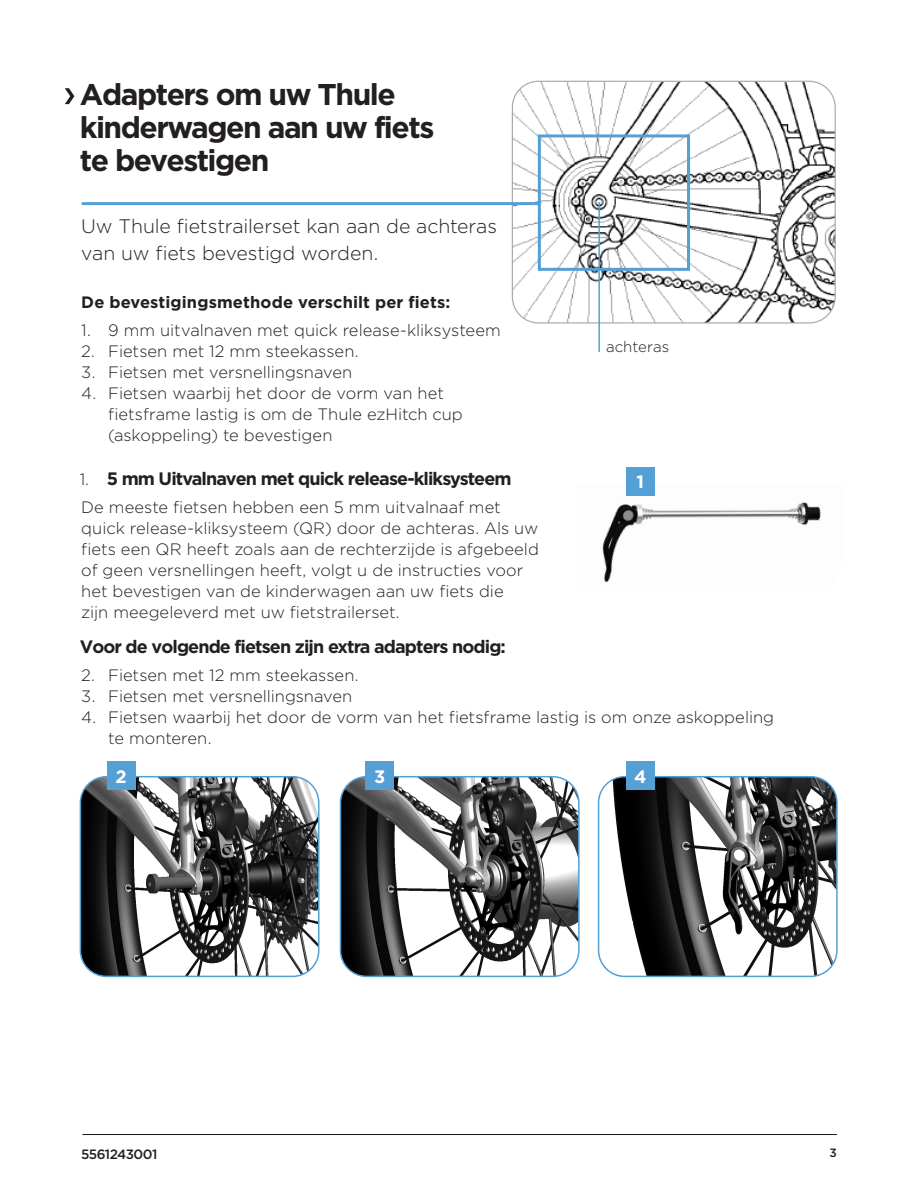
<style>
.page{position:relative;width:918px;height:1188px;background:#fff}
.page>*{position:absolute;margin:0;border:0;box-sizing:border-box;transform-origin:0 0}
.t1{font:700 30px/33px "Thule";letter-spacing:-.05em;color:#231f20}
.Subheading{font:300 19.5px/27px "Gotham";letter-spacing:-.005em;color:#231f20}
.t2{font:700 18px "Thule";letter-spacing:-.05em;color:#231f20}
.t3{font:700 18px "Gotham";color:#fff}
.Subheading-2{font:300 16.5px/21px "Gotham";color:#231f20}
.Subheading-3{font:700 16.5px "Gotham";letter-spacing:.005em;color:#231f20}
.Subheading-4{font:300 15px "Gotham";color:#231f20}
.t4{font:500 13.5px "Thule";letter-spacing:-.04em;color:#231f20}
.t5{font:500 12px "Thule";color:#231f20}
.s1{font-family:"Gotham";font-weight:300;font-size:16.5px}
</style>
<div class="page">
<hr style="left:82px;top:1134px;width:755px;height:1px;background:#231f20">
<img style="left:602px;top:502px;width:219px;height:81px">
<svg style="left:65px;top:88px;width:9px;height:16px"></svg>
<img style="left:512px;top:81px;width:322px;height:241px">
<div style="left:512px;top:81px;width:324px;height:243px;border:1px solid #a8a9ad;border-radius:26px"></div>
<img style="left:80px;top:777px;width:239px;height:199px">
<div style="left:80px;top:776px;width:239px;height:201px;border:2px solid #549fd6;border-radius:26px"></div>
<img style="left:340px;top:778px;width:237px;height:198px">
<div style="left:340px;top:776px;width:240px;height:201px;border:2px solid #549fd6;border-radius:26px"></div>
<img style="left:599px;top:778px;width:236px;height:198px">
<div style="left:598px;top:776px;width:240px;height:201px;border:2px solid #549fd6;border-radius:26px"></div>
<hr style="left:83px;top:202px;width:456px;height:3px;background:#549fd6">
<div style="left:538px;top:134px;width:152px;height:137px;border:3px solid #549fd6"></div>
<hr style="left:598px;top:202px;width:2px;height:150px;background:#549fd6">
<div style="left:107px;top:761px;width:29px;height:29px;background:#549fd6"></div>
<div style="left:365px;top:761px;width:29px;height:29px;background:#549fd6"></div>
<div style="left:626px;top:761px;width:29px;height:29px;background:#549fd6"></div>
<div style="left:626px;top:467px;width:29px;height:29px;background:#549fd6"></div>
<p class="t1" style="left:80px;top:79px;width:356px">Adapters om uw Thule kinderwagen aan uw fiets te bevestigen</p>
<p class="Subheading" style="left:81px;top:212px;width:417px">Uw Thule fietstrailerset kan aan de achteras van uw fiets bevestigd worden.</p>
<p class="Subheading-3" style="left:81px;top:291px;width:371px">De bevestigingsmethode verschilt per fiets:</p>
<p class="Subheading-2" style="left:81px;top:319px;width:421px">1. 9 mm uitvalnaven met quick release-kliksysteem</p>
<p class="Subheading-2" style="left:81px;top:340px;width:279px">2. Fietsen met 12 mm steekassen.</p>
<p class="Subheading-2" style="left:81px;top:361px;width:272px">3. Fietsen met versnellingsnaven</p>
<p class="Subheading-2" style="left:108px;top:382px;width:356px;text-indent:-27px">4. Fietsen waarbij het door de vorm van het fietsframe lastig is om de Thule ezHitch cup (askoppeling) te bevestigen</p>
<p class="t2" style="left:80px;top:468px;width:433px"><span class="s1">1.</span> 5 mm Uitvalnaven met quick release-kliksysteem</p>
<p class="Subheading-2" style="left:81px;top:497px;width:459px">De meeste fietsen hebben een 5 mm uitvalnaaf met quick release-kliksysteem (QR) door de achteras. Als uw fiets een QR heeft zoals aan de rechterzijde is afgebeeld of geen versnellingen heeft, volgt u de instructies voor het bevestigen van de kinderwagen aan uw fiets die<br>zijn meegeleverd met uw fietstrailerset.</p>
<p class="t2" style="left:80px;top:636px;width:428px">Voor de volgende fietsen zijn extra adapters nodig:</p>
<p class="Subheading-4" style="left:606px;top:338px;width:65px">achteras</p>
<p class="t3" style="left:636px;top:470px;width:9px">1</p>
<p class="Subheading-2" style="left:81px;top:664px;width:279px">2. Fietsen met 12 mm steekassen.</p>
<p class="Subheading-2" style="left:81px;top:685px;width:272px">3. Fietsen met versnellingsnaven</p>
<p class="Subheading-2" style="left:108px;top:706px;width:667px;text-indent:-27px">4. Fietsen waarbij het door de vorm van het fietsframe lastig is om onze askoppeling te monteren.</p>
<p class="t3" style="left:115px;top:765px;width:13px">2</p>
<p class="t3" style="left:374px;top:765px;width:13px">3</p>
<p class="t3" style="left:634px;top:765px;width:14px">4</p>
<p class="t4" style="left:81px;top:1145px;width:78px">5561243001</p>
<p class="t5" style="left:830px;top:1145px;width:9px">3</p>
</div>
